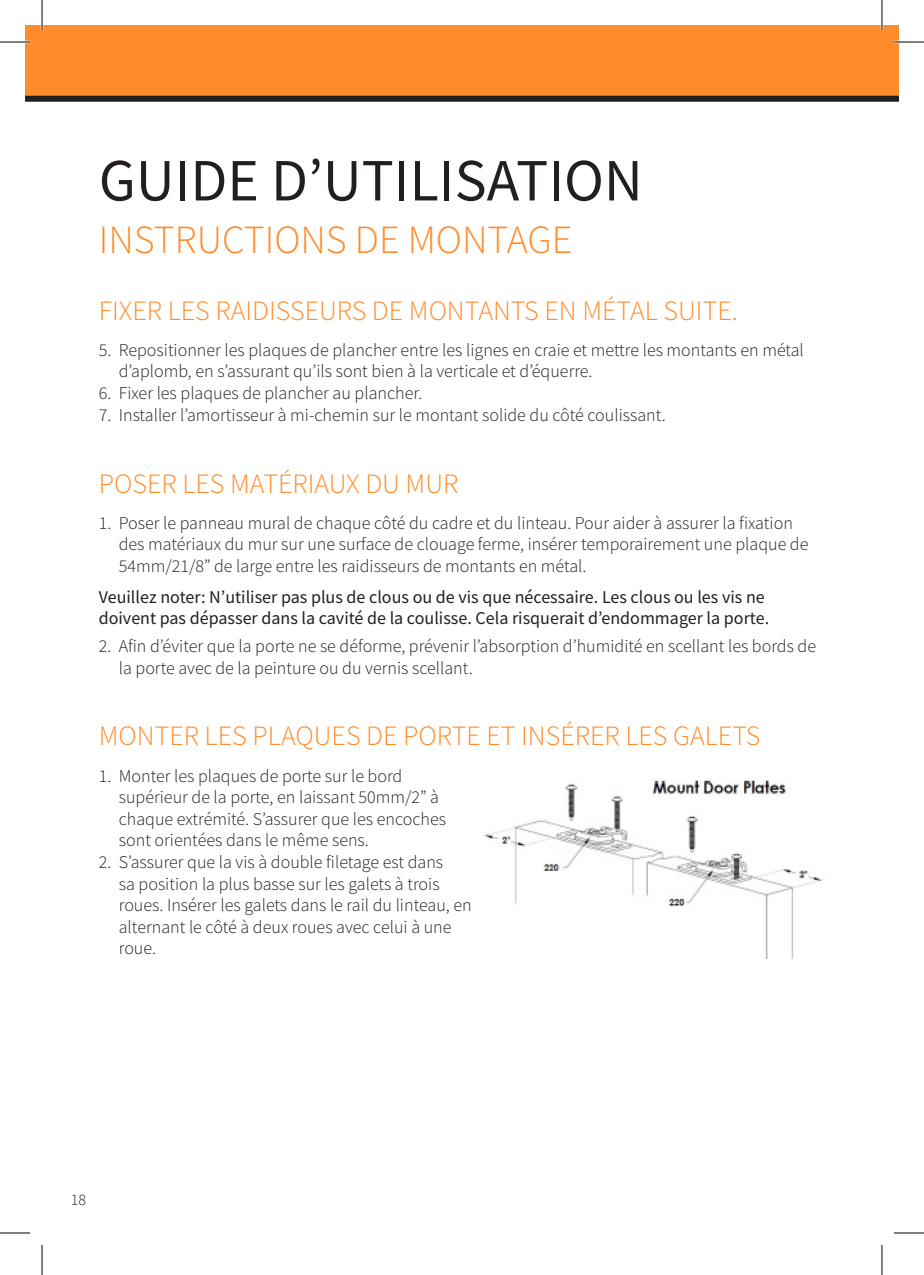
<style>
.page{position:relative;width:924px;height:1275px;background:#fff}
.page>*{position:absolute;margin:0;border:0;box-sizing:border-box;transform-origin:0 0}
.t1{font:60px "Source Sans Pro";color:#231f20}
.t2{font:300 40px "Source Sans Pro";color:#ff8c2b}
.t3{font:300 28px "Source Sans Pro";color:#ff8c2b}
.t4{font:300 18px/21.6px "Source Sans Pro";color:#231f20}
.Body_Text{font:18px/21.6px "Source Sans Pro";color:#231f20}
.t5{font:300 16px "Source Sans Pro";color:#231f20}
</style>
<div class="page">
<div style="left:25px;top:25px;width:873px;height:74px;background:#ff8c2b"></div>
<div style="left:25px;top:96px;width:873px;height:6px;background:#231f20"></div>
<img style="left:484px;top:780px;width:340px;height:179px">
<hr style="left:0;top:41px;width:30px;height:2px;background:#fff">
<hr style="left:893px;top:41px;width:30px;height:2px;background:#fff">
<hr style="left:41px;top:0;width:2px;height:30px;background:#fff">
<hr style="left:880px;top:0;width:2px;height:30px;background:#fff">
<hr style="left:0;top:42px;width:30px;height:1px;background:#000">
<hr style="left:893px;top:42px;width:30px;height:1px;background:#000">
<hr style="left:0;top:1232px;width:30px;height:1px;background:#000">
<hr style="left:893px;top:1232px;width:30px;height:1px;background:#000">
<hr style="left:42px;top:0;width:1px;height:30px;background:#000">
<hr style="left:42px;top:1245px;width:1px;height:30px;background:#000">
<hr style="left:881px;top:0;width:1px;height:30px;background:#000">
<hr style="left:881px;top:1245px;width:1px;height:30px;background:#000">
<p class="t1" style="left:99px;top:142px;width:545px">GUIDE D’UTILISATION</p>
<p class="t2" style="left:99px;top:215px;width:475px">INSTRUCTIONS DE MONTAGE</p>
<p class="t3" style="left:99px;top:293px;width:640px">FIXER LES RAIDISSEURS DE MONTANTS EN MÉTAL SUITE.</p>
<p class="t4" style="left:119px;top:339px;width:686px;text-indent:-20px">5. Repositionner les plaques de plancher entre les lignes en craie et mettre les montants en métal d’aplomb, en s’assurant qu’ils sont bien à la verticale et d’équerre.</p>
<p class="t4" style="left:99px;top:382px;width:325px">6. Fixer les plaques de plancher au plancher.</p>
<p class="t4" style="left:99px;top:404px;width:568px">7. Installer l’amortisseur à mi-chemin sur le montant solide du côté coulissant.</p>
<p class="t3" style="left:99px;top:466px;width:361px">POSER LES MATÉRIAUX DU MUR</p>
<p class="t4" style="left:119px;top:512px;width:690px;text-indent:-20px">1. Poser le panneau mural de chaque côté du cadre et du linteau. Pour aider à assurer la fixation des matériaux du mur sur une surface de clouage ferme, insérer temporairement une plaque de<br>54mm/21/8” de large entre les raidisseurs de montants en métal.</p>
<p class="Body_Text" style="left:99px;top:586px;width:671px">Veuillez noter: N’utiliser pas plus de clous ou de vis que nécessaire. Les clous ou les vis ne doivent pas dépasser dans la cavité de la coulisse. Cela risquerait d’endommager la porte.</p>
<p class="t4" style="left:119px;top:635px;width:698px;text-indent:-20px">2. Afin d’éviter que la porte ne se déforme, prévenir l’absorption d’humidité en scellant les bords de la porte avec de la peinture ou du vernis scellant.</p>
<p class="t3" style="left:99px;top:719px;width:662px">MONTER LES PLAQUES DE PORTE ET INSÉRER LES GALETS</p>
<p class="t4" style="left:119px;top:765px;width:328px;text-indent:-20px">1. Monter les plaques de porte sur le bord supérieur de la porte, en laissant 50mm/2” à chaque extrémité. S’assurer que les encoches sont orientées dans le même sens.</p>
<p class="t4" style="left:119px;top:851px;width:354px;text-indent:-20px">2. S’assurer que la vis à double filetage est dans<br>sa position la plus basse sur les galets à trois roues. Insérer les galets dans le rail du linteau, en alternant le côté à deux roues avec celui à une roue.</p>
<p class="t5" style="left:71px;top:1189px;width:17px">18</p>
</div>
